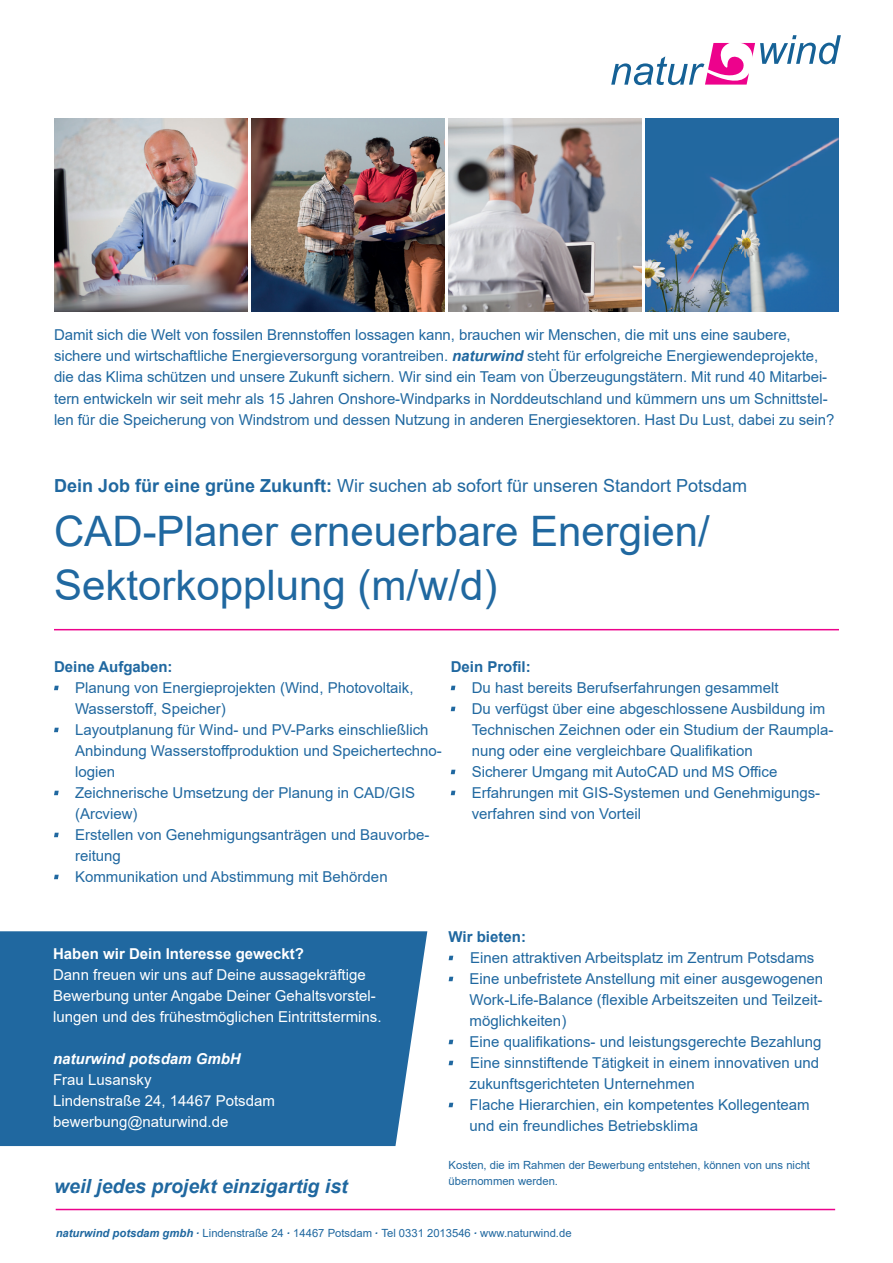
<style>
.page{position:relative;width:893px;height:1263px;background:#fff}
.page>*{position:absolute;margin:0;border:0;box-sizing:border-box;transform-origin:0 0}
.t1{font:42px/54px "Arial";color:#2068a0}
.t2{font:italic 700 19.5px "Arial";color:#2068a0}
.t3{font:18px "Arial";color:#2068a0}
.t4{font:15px/21px "Arial";color:#2068a0}
.t5{font:15px/21px "Arial";color:#fff}
.t6{font:700 15px "Arial";color:#2068a0}
.t7{font:700 15px "Arial";color:#fff}
.t8{font:italic 700 15px "Arial";color:#fff}
.t9{font:11.25px/16.5px "Arial";color:#2068a0}
.s1{font-weight:700;font-style:italic}
.s2{font-weight:700}
</style>
<div class="page">
<div style="left:0;top:931px;width:427px;height:215px;background:#2068a0"></div>
<svg style="left:611px;top:35px;width:230px;height:50px"></svg>
<svg style="left:54px;top:686px;width:5px;height:4px"></svg>
<svg style="left:54px;top:728px;width:5px;height:4px"></svg>
<svg style="left:54px;top:791px;width:5px;height:4px"></svg>
<svg style="left:54px;top:833px;width:5px;height:4px"></svg>
<svg style="left:54px;top:875px;width:5px;height:4px"></svg>
<svg style="left:451px;top:686px;width:4px;height:4px"></svg>
<svg style="left:451px;top:707px;width:4px;height:4px"></svg>
<svg style="left:451px;top:770px;width:4px;height:4px"></svg>
<svg style="left:451px;top:791px;width:4px;height:4px"></svg>
<hr style="left:54px;top:629px;width:785px;height:1px;background:#ed028c">
<svg style="left:449px;top:956px;width:4px;height:4px"></svg>
<svg style="left:449px;top:977px;width:4px;height:4px"></svg>
<svg style="left:449px;top:1040px;width:4px;height:4px"></svg>
<svg style="left:449px;top:1061px;width:4px;height:4px"></svg>
<svg style="left:449px;top:1103px;width:4px;height:4px"></svg>
<hr style="left:56px;top:1209px;width:779px;height:1px;background:#ed028c">
<img style="left:54px;top:118px;width:193px;height:193px">
<img style="left:251px;top:118px;width:193px;height:193px">
<img style="left:449px;top:118px;width:193px;height:193px">
<img style="left:646px;top:118px;width:193px;height:193px">
<p class="t4" style="left:54px;top:325px;width:782px">Damit sich die Welt von fossilen Brennstoffen lossagen kann, brauchen wir Menschen, die mit uns eine saubere, sichere und wirtschaftliche Energieversorgung vorantreiben. <span class="s1">naturwind</span> steht für erfolgreiche Energiewendeprojekte, die das Klima schützen und unsere Zukunft sichern. Wir sind ein Team von Überzeugungstätern. Mit rund 40 Mitarbei&shy;tern entwickeln wir seit mehr als 15 Jahren Onshore-Windparks in Norddeutschland und kümmern uns um Schnittstel&shy;len für die Speicherung von Windstrom und dessen Nutzung in anderen Energiesektoren. Hast Du Lust, dabei zu sein?</p>
<p class="t3" style="left:54px;top:473px;width:695px"><span class="s2">Dein Job für eine grüne Zukunft:</span> Wir suchen ab sofort für unseren Standort Potsdam</p>
<h1 class="t1" style="left:54px;top:504px;width:657px">CAD-Planer erneuerbare Energien/<br>Sektorkopplung (m/w/d)</h1>
<p class="t6" style="left:54px;top:661px;width:120px">Deine Aufgaben:</p>
<p class="t4" style="left:75px;top:677px;width:368px">Planung von Energieprojekten (Wind, Photovoltaik, Wasserstoff, Speicher)<br>Layoutplanung für Wind- und PV-Parks einschließlich Anbindung Wasserstoffproduktion und Speichertechno&shy;logien<br>Zeichnerische Umsetzung der Planung in CAD/GIS (Arcview)<br>Erstellen von Genehmigungsanträgen und Bauvorbe&shy;reitung<br>Kommunikation und Abstimmung mit Behörden</p>
<p class="t6" style="left:451px;top:656px;width:82px">Dein Profil:</p>
<p class="t4" style="left:472px;top:677px;width:363px">Du hast bereits Berufserfahrungen gesammelt<br>Du verfügst über eine abgeschlossene Ausbildung im Technischen Zeichnen oder ein Studium der Raumpla&shy;nung oder eine vergleichbare Qualifikation<br>Sicherer Umgang mit AutoCAD und MS Office Erfahrungen mit GIS-Systemen und Genehmigungs&shy;verfahren sind von Vorteil</p>
<p class="t6" style="left:449px;top:931px;width:79px">Wir bieten:</p>
<p class="t4" style="left:470px;top:947px;width:355px">Einen attraktiven Arbeitsplatz im Zentrum Potsdams Eine unbefristete Anstellung mit einer ausgewogenen Work-Life-Balance (flexible Arbeitszeiten und Teilzeit&shy;möglichkeiten)<br>Eine qualifikations- und leistungsgerechte Bezahlung Eine sinnstiftende Tätigkeit in einem innovativen und zukunftsgerichteten Unternehmen<br>Flache Hierarchien, ein kompetentes Kollegenteam und ein freundliches Betriebsklima</p>
<p class="t9" style="left:449px;top:1156px;width:363px">Kosten, die im Rahmen der Bewerbung entstehen, können von uns nicht übernommen werden.</p>
<p class="t7" style="left:53px;top:948px;width:252px">Haben wir Dein Interesse geweckt?</p>
<p class="t5" style="left:53px;top:964px;width:330px">Dann freuen wir uns auf Deine aussagekräftige<br>Bewerbung unter Angabe Deiner Gehaltsvorstel&shy;lungen und des frühestmöglichen Eintrittstermins.</p>
<p class="t8" style="left:53px;top:1053px;width:189px">naturwind potsdam GmbH</p>
<p class="t5" style="left:53px;top:1069px;width:223px">Frau Lusansky<br>Lindenstraße 24, 14467 Potsdam bewerbung@naturwind.de</p>
<h2 class="t2" style="left:54px;top:1179px;width:295px">weil jedes projekt einzigartig ist</h2>
<p class="t9" style="left:56px;top:1224px;width:517px"><span class="s1">naturwind potsdam gmbh </span><sup>.</sup> Lindenstraße 24 <sup>.</sup> 14467 Potsdam <sup>.</sup> Tel 0331 2013546 <sup>.</sup> www.naturwind.de</p>
</div>
